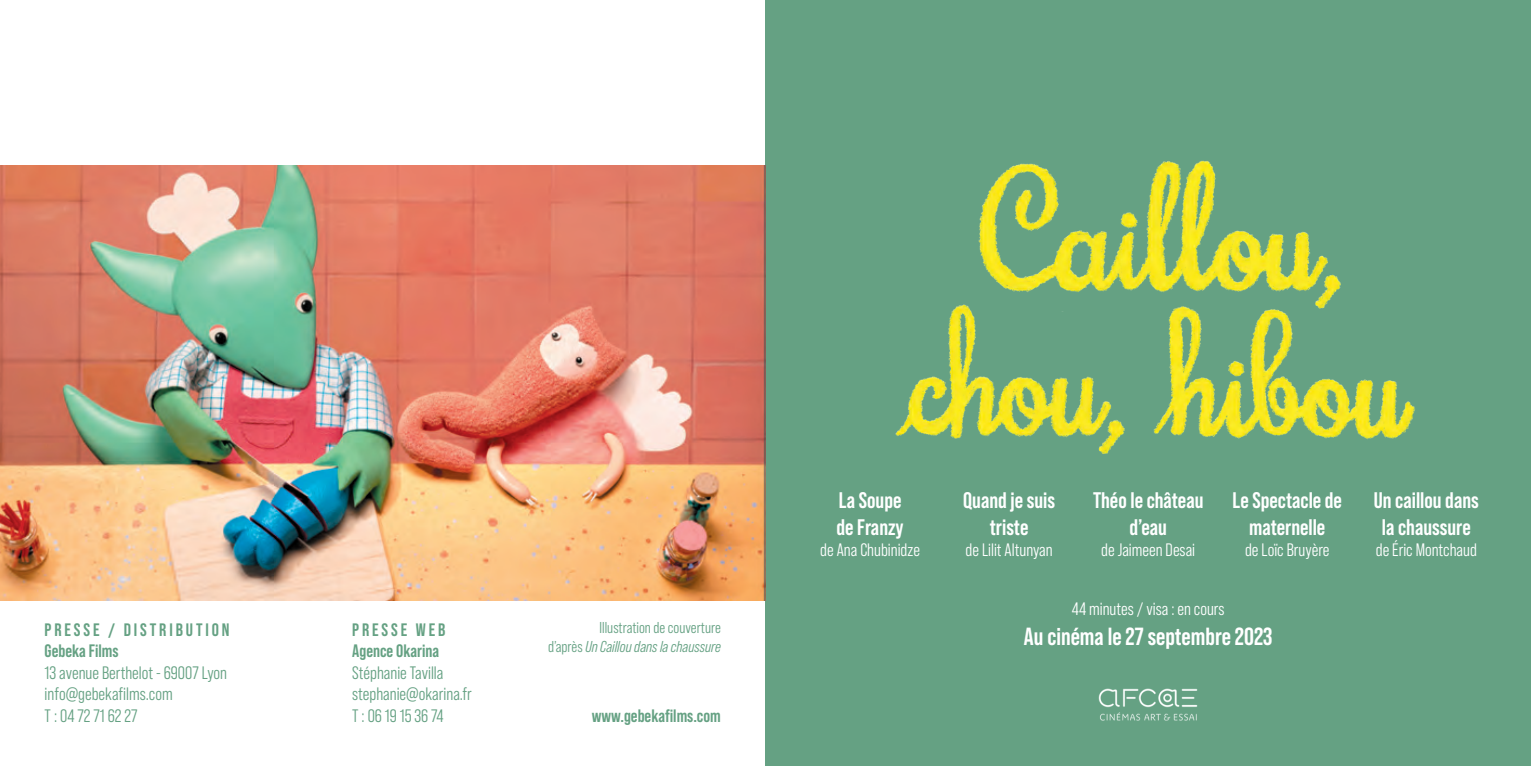
<style>
.page{position:relative;width:1531px;height:766px;background:#fff}
.page>*{position:absolute;margin:0;border:0;box-sizing:border-box;transform-origin:0 0}
.t1{font:700 24.75px "Bebas Neue Pro";color:#fff}
.t2{font:700 22.5px/27px "Bebas Neue Pro";color:#fff;text-align:center}
.t3{font:18px/21.6px "Bebas Neue Pro Middle";color:#65a183}
.t4{font:18px "Bebas Neue Pro Middle";color:#fff}
.t5{font:700 18px/21.6px "Bebas Neue Pro";color:#65a183}
.t6{font:700 18px/21.6px "Bebas Neue Pro";letter-spacing:.16em;color:#65a183}
.t7{font:15.75px/18.9px "Bebas Neue Pro Middle";color:#65a183;text-align:right}
.s1{font-style:italic}
</style>
<div class="page">
<div style="left:765px;top:0;width:766px;height:765px;background:#65a183"></div>
<img style="left:0;top:165px;width:765px;height:435px">
<img style="left:978px;top:160px;width:363px;height:146px">
<img style="left:895px;top:295px;width:253px;height:158px">
<img style="left:1153px;top:306px;width:262px;height:134px">
<img style="left:1098px;top:688px;width:100px;height:33px">
<p class="t6" style="left:45px;top:618px;width:186px">PRESSE / DISTRIBUTION<br>Gebeka Films</p>
<p class="t3" style="left:45px;top:661px;width:184px">13 avenue Berthelot - 69007 Lyon info@gebekafilms.com<br>T : 04 72 71 62 27</p>
<p class="t5" style="left:352px;top:618px;width:95px">PRESSE WEB<br>Agence Okarina</p>
<p class="t3" style="left:352px;top:661px;width:121px">Stéphanie Tavilla stephanie@okarina.fr<br>T : 06 19 15 36 74</p>
<p class="t7" style="left:548px;top:618px;width:174px">Illustration de couverture<br>d’après <span class="s1">Un Caillou dans la chaussure</span></p>
<p class="t5" style="left:592px;top:704px;width:131px">www.gebekafilms.com</p>
<p class="t2" style="left:836px;top:486px;width:69px;text-align:left">La Soupe de Franzy</p>
<p class="t4" style="left:820px;top:540px;width:101px">de Ana Chubinidze</p>
<p class="t2" style="left:963px;top:486px;width:93px">Quand je suis triste</p>
<p class="t4" style="left:965px;top:540px;width:89px">de Lilit Altunyan</p>
<p class="t2" style="left:1093px;top:486px;width:112px">Théo le château d’eau</p>
<p class="t4" style="left:1101px;top:540px;width:95px">de Jaimeen Desai</p>
<p class="t2" style="left:1232px;top:486px;width:111px">Le Spectacle de maternelle</p>
<p class="t4" style="left:1245px;top:540px;width:86px">de Loïc Bruyère</p>
<p class="t4" style="left:1072px;top:598px;width:154px">44 minutes / visa : en cours</p>
<h1 class="t1" style="left:1024px;top:621px;width:250px">Au cinéma le 27 septembre 2023</h1>
<p class="t2" style="left:1374px;top:486px;width:106px">Un caillou dans la chaussure</p>
<p class="t4" style="left:1376px;top:540px;width:103px">de Éric Montchaud</p>
</div>
